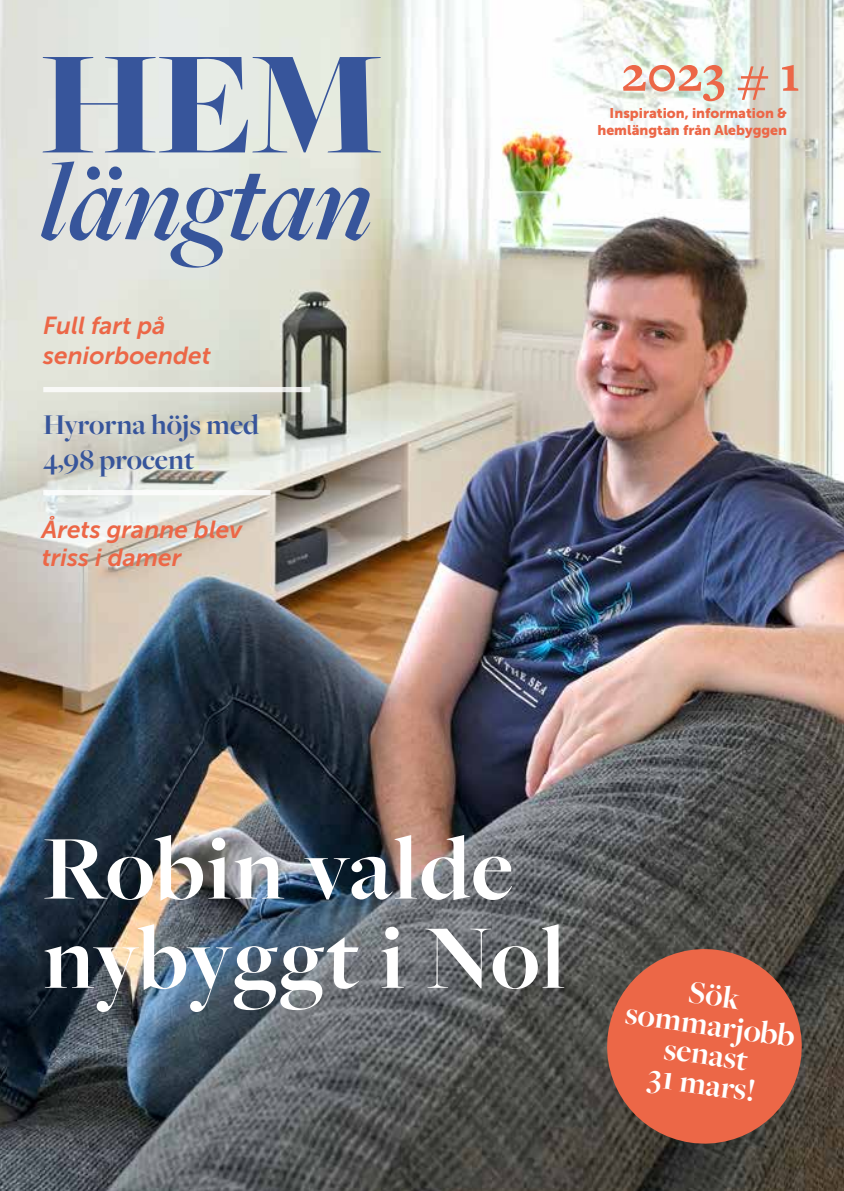
<style>
.page{position:relative;width:844px;height:1191px;background:#fff}
.page>*{position:absolute;margin:0;border:0;box-sizing:border-box;transform-origin:0 0}
.t1{font:900 152.6px "Freight Big Pro";color:#37559b}
.t2{font:italic 600 117.42px "Freight Big Pro";color:#37559b}
.t3{font:700 94.5px/89.2px "Freight Big Pro";letter-spacing:.015em;color:#fff}
.t4{font:700 52.5px "Freight Text Pro";color:#ec6747}
.t5{font:700 33.25px/29.8px "Freight Big Pro";color:#fff;text-align:center}
.t6{font:700 29.75px/34.5px "Freight Big Pro";color:#37559b}
.t7{font:italic 24.5px/31px "Museo Sans 700";color:#ec6747}
.t8{font:14px "Museo Sans 900";color:#ec6747}
</style>
<div class="page">
<img style="left:0;top:0;width:843px;height:1191px">
<div style="left:43px;top:387px;width:267px;height:5px;background:#f7f8f5"></div>
<div style="left:43px;top:490px;width:227px;height:5px;background:#fff"></div>
<svg style="left:600px;top:942px;width:208px;height:208px;background:#b75b43"></svg>
<h1 class="t1" style="left:41px;top:3px;width:344px">HEM</h1>
<h2 class="t2" style="left:41px;top:124px;width:333px">längtan</h2>
<p class="t7" style="left:43px;top:309px;width:169px">Full fart på seniorboendet</p>
<p class="t6" style="left:43px;top:407px;width:217px">Hyrorna höjs med<br>4,98 procent</p>
<p class="t7" style="left:42px;top:516px;width:202px;line-height:28px">Årets granne blev triss i damer</p>
<h3 class="t4" style="left:621px;top:39px;width:180px">2023 # 1</h3>
<p class="t8" style="left:609px;top:105px;width:179px">Inspiration, information &amp;</p>
<p class="t8" style="left:597px;top:122px;width:191px">hemlängtan från Alebyggen</p>
<h3 class="t3" style="left:43px;top:822px;width:523px">Robin valde nybyggt i Nol</h3>
<h3 class="t5" style="left:632px;top:967px;width:172px;rotate:8deg">Sök sommarjobb senast<br>31 mars!</h3>
</div>
